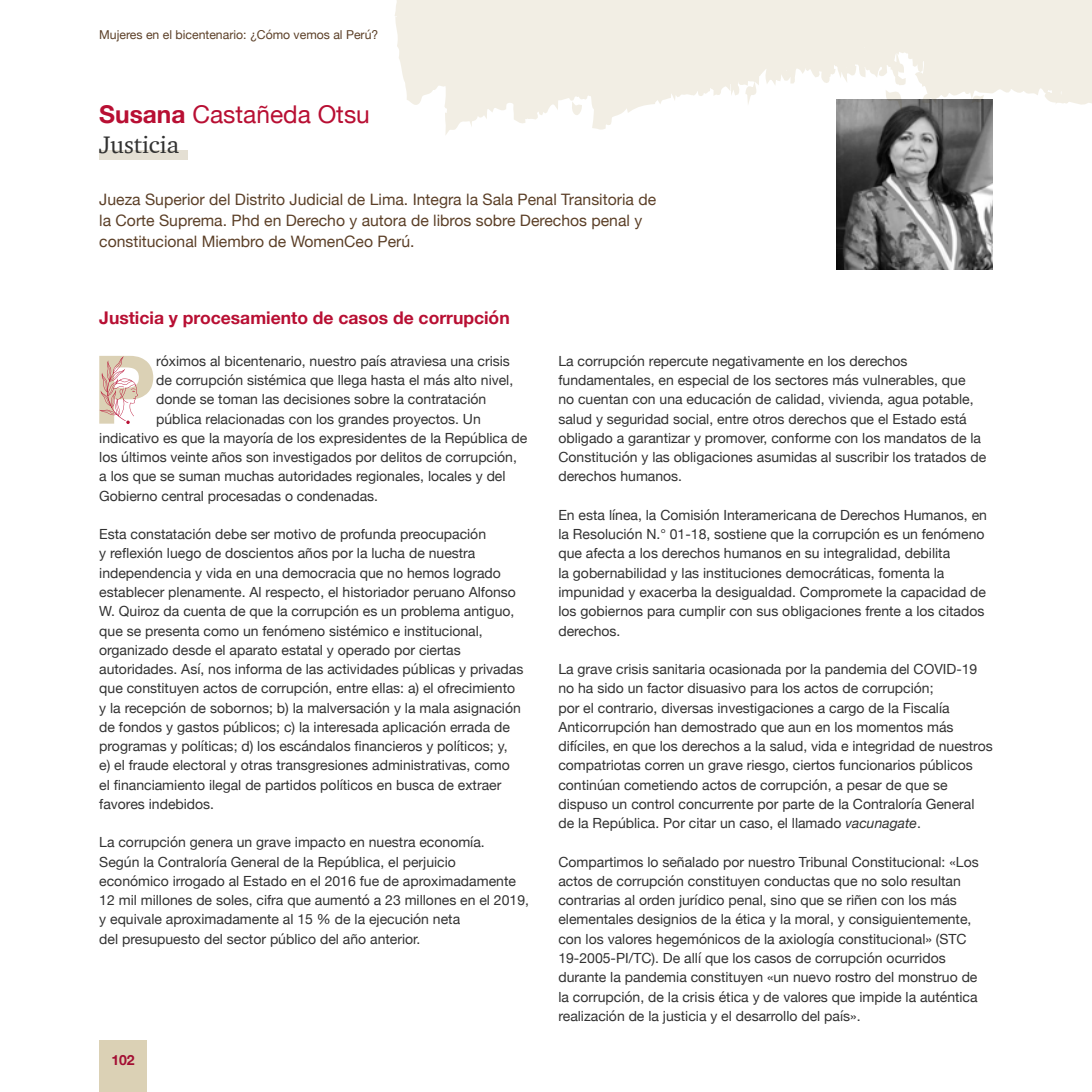
<style>
.page{position:relative;width:1092px;height:1092px;background:#fff}
.page>*{position:absolute;margin:0;border:0;box-sizing:border-box;transform-origin:0 0}
.t1{font:700 94.85px "Helvetica Neue";color:#dbd1b5}
.t2{font:24.5px "Helvetica Neue";color:#b80f33}
.t3{font:24.5px "ITC Charter Com";color:#323232}
.t4{font:700 17.5px "Helvetica Neue";color:#b80f33}
.t5{font:15.75px/21px "Helvetica Neue";color:#5c4028}
.t6{font:14px/19.2px "Helvetica Neue";color:#323232}
.t7{font:700 14px "Helvetica Neue";color:#a30f33}
.t8{font:12.25px "Helvetica Neue";color:#5c4028}
.s1{font-weight:700}
.s2{font-style:italic}
</style>
<div class="page">
<img style="left:836px;top:139px;width:156px;height:130px">
<div style="left:99px;top:150px;width:89px;height:10px;background:#e4dfd3"></div>
<svg style="left:99px;top:356px;width:39px;height:68px"></svg>
<svg style="left:395px;top:0;width:696px;height:139px"></svg>
<div style="left:99px;top:1040px;width:48px;height:51px;background:#dbd1b5"></div>
<p class="t8" style="left:99px;top:26px;width:280px">Mujeres en el bicentenario: ¿Cómo vemos al Perú?</p>
<h2 class="t2" style="left:99px;top:97px;width:272px"><span class="s1">Susana</span> Castañeda Otsu</h2>
<h2 class="t3" style="left:99px;top:129px;width:81px">Justicia</h2>
<p class="t5" style="left:99px;top:189px;width:558px">Jueza Superior del Distrito Judicial de Lima. Integra la Sala Penal Transitoria de la Corte Suprema. Phd en Derecho y autora de libros sobre Derechos penal y constitucional Miembro de WomenCeo Perú.</p>
<p class="t4" style="left:99px;top:304px;width:412px">Justicia y procesamiento de casos de corrupción</p>
<h1 class="t1" style="left:93px;top:315px;width:65px">P</h1>
<p class="t6" style="left:156px;top:352px;width:355px">róximos al bicentenario, nuestro país atraviesa una crisis</p>
<p class="t6" style="left:156px;top:371px;width:359px">de corrupción sistémica que llega hasta el más alto nivel,</p>
<p class="t6" style="left:156px;top:390px;width:332px">donde se toman las decisiones sobre la contratación</p>
<p class="t6" style="left:156px;top:410px;width:326px">pública relacionadas con los grandes proyectos. Un</p>
<p class="t6" style="left:99px;top:429px;width:429px">indicativo es que la mayoría de los expresidentes de la República de</p>
<p class="t6" style="left:99px;top:448px;width:419px">los últimos veinte años son investigados por delitos de corrupción,</p>
<p class="t6" style="left:99px;top:467px;width:408px">a los que se suman muchas autoridades regionales, locales y del</p>
<p class="t6" style="left:99px;top:487px;width:280px">Gobierno central procesadas o condenadas.</p>
<p class="t6" style="left:99px;top:525px;width:425px">Esta constatación debe ser motivo de profunda preocupación<br>y reflexión luego de doscientos años por la lucha de nuestra independencia y vida en una democracia que no hemos logrado establecer plenamente. Al respecto, el historiador peruano Alfonso W. Quiroz da cuenta de que la corrupción es un problema antiguo, que se presenta como un fenómeno sistémico e institucional, organizado desde el aparato estatal y operado por ciertas autoridades. Así, nos informa de las actividades públicas y privadas que constituyen actos de corrupción, entre ellas: a) el ofrecimiento y la recepción de sobornos; b) la malversación y la mala asignación de fondos y gastos públicos; c) la interesada aplicación errada de programas y políticas; d) los escándalos financieros y políticos; y,<br>e) el fraude electoral y otras transgresiones administrativas, como el financiamiento ilegal de partidos políticos en busca de extraer favores indebidos.</p>
<p class="t6" style="left:99px;top:833px;width:431px">La corrupción genera un grave impacto en nuestra economía.<br>Según la Contraloría General de la República, el perjuicio económico irrogado al Estado en el 2016 fue de aproximadamente 12 mil millones de soles, cifra que aumentó a 23 millones en el 2019, y equivale aproximadamente al 15 % de la ejecución neta<br>del presupuesto del sector público del año anterior.</p>
<p class="t7" style="left:111px;top:1048px;width:25px">102</p>
<p class="t6" style="left:558px;top:352px;width:429px">La corrupción repercute negativamente en los derechos fundamentales, en especial de los sectores más vulnerables, que<br>no cuentan con una educación de calidad, vivienda, agua potable, salud y seguridad social, entre otros derechos que el Estado está obligado a garantizar y promover, conforme con los mandatos de la Constitución y las obligaciones asumidas al suscribir los tratados de derechos humanos.</p>
<p class="t6" style="left:558px;top:506px;width:430px">En esta línea, la Comisión Interamericana de Derechos Humanos, en la Resolución N.° 01-18, sostiene que la corrupción es un fenómeno que afecta a los derechos humanos en su integralidad, debilita<br>la gobernabilidad y las instituciones democráticas, fomenta la impunidad y exacerba la desigualdad. Compromete la capacidad de los gobiernos para cumplir con sus obligaciones frente a los citados derechos.</p>
<p class="t6" style="left:558px;top:660px;width:436px">La grave crisis sanitaria ocasionada por la pandemia del COVID-19 no ha sido un factor disuasivo para los actos de corrupción;<br>por el contrario, diversas investigaciones a cargo de la Fiscalía Anticorrupción han demostrado que aun en los momentos más difíciles, en que los derechos a la salud, vida e integridad de nuestros compatriotas corren un grave riesgo, ciertos funcionarios públicos continúan cometiendo actos de corrupción, a pesar de que se dispuso un control concurrente por parte de la Contraloría General de la República. Por citar un caso, el llamado <span class="s2">vacunagate</span>.</p>
<p class="t6" style="left:558px;top:852px;width:422px">Compartimos lo señalado por nuestro Tribunal Constitucional: «Los actos de corrupción constituyen conductas que no solo resultan contrarias al orden jurídico penal, sino que se riñen con los más elementales designios de la ética y la moral, y consiguientemente, con los valores hegemónicos de la axiología constitucional» (STC 19-2005-PI/TC). De allí que los casos de corrupción ocurridos durante la pandemia constituyen «un nuevo rostro del monstruo de la corrupción, de la crisis ética y de valores que impide la auténtica realización de la justicia y el desarrollo del país».</p>
</div>
